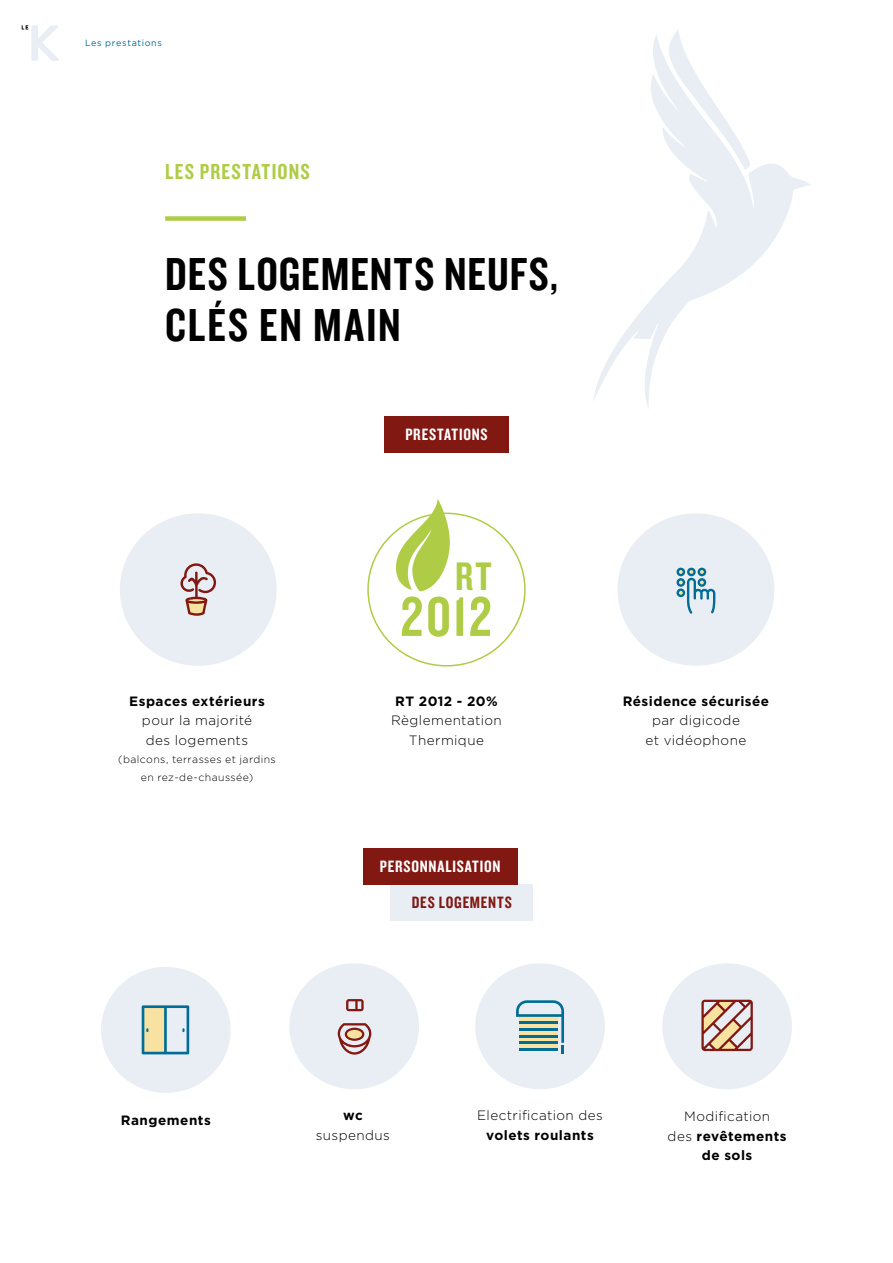
<style>
.page{position:relative;width:893px;height:1263px;background:#fff}
.page>*{position:absolute;margin:0;border:0;box-sizing:border-box;transform-origin:0 0}
.t1{font:57.9px "Knockout HTF49 Liteweight";color:#afcc46}
.t2{font:48px/51px "Knockout HTF49 Liteweight";letter-spacing:.03em;color:#000}
.t3{font:41.4px "Knockout HTF49 Liteweight";color:#afcc46}
.t4{font:22.5px "Knockout HTF49 Liteweight";letter-spacing:.055em;color:#afcc46}
.t5{font:17.1px "Knockout HTF49 Liteweight";letter-spacing:.045em;color:#fff}
.t6{font:17.1px "Knockout HTF49 Liteweight";letter-spacing:.045em;color:#821812}
.t7{font:700 13.5px/19.5px "Gotham";letter-spacing:.035em;color:#000;text-align:center}
.t8{font:300 13.5px/19.5px "Gotham";letter-spacing:.03em;color:#000;text-align:center}
.t9{font:300 10.5px/18px "Gotham";letter-spacing:.04em;color:#000;text-align:center}
.t10{font:9px "Gotham";letter-spacing:.075em;color:#006d96}
.s1{font-weight:300}
</style>
<div class="page">
<div style="left:165px;top:216px;width:81px;height:5px;background:#afcc46"></div>
<div style="left:120px;top:513px;width:157px;height:153px;background:#e9eef5;border-radius:50%"></div>
<svg style="left:180px;top:563px;width:37px;height:53px"></svg>
<div style="left:617px;top:513px;width:157px;height:153px;background:#e9eef5;border-radius:50%"></div>
<svg style="left:676px;top:568px;width:39px;height:46px"></svg>
<div style="left:662px;top:963px;width:130px;height:126px;background:#e9eef5;border-radius:50%"></div>
<svg style="left:701px;top:1000px;width:52px;height:51px"></svg>
<div style="left:101px;top:967px;width:130px;height:126px;background:#e9eef5;border-radius:50%"></div>
<svg style="left:142px;top:1005px;width:47px;height:49px"></svg>
<div style="left:475px;top:963px;width:130px;height:126px;background:#e9eef5;border-radius:50%"></div>
<svg style="left:516px;top:1000px;width:48px;height:53px"></svg>
<svg style="left:593px;top:35px;width:218px;height:373px"></svg>
<svg style="left:666px;top:30px;width:85px;height:141px"></svg>
<div style="left:391px;top:884px;width:142px;height:36px;background:#e9eef5"></div>
<div style="left:363px;top:848px;width:155px;height:36px;background:#821812"></div>
<div style="left:384px;top:417px;width:124px;height:36px;background:#821812"></div>
<div style="left:289px;top:963px;width:130px;height:126px;background:#e9eef5;border-radius:50%"></div>
<svg style="left:338px;top:1023px;width:33px;height:31px"></svg>
<svg style="left:346px;top:999px;width:18px;height:12px"></svg>
<svg style="left:394px;top:499px;width:57px;height:92px"></svg>
<svg style="left:22px;top:25px;width:37px;height:36px"></svg>
<p class="t10" style="left:85px;top:37px;width:78px">Les prestations</p>
<h3 class="t4" style="left:165px;top:160px;width:146px">LES PRESTATIONS</h3>
<h2 class="t2" style="left:165px;top:250px;width:395px">DES LOGEMENTS NEUFS,<br>CLÉS EN MAIN</h2>
<p class="t5" style="left:405px;top:426px;width:84px">PRESTATIONS</p>
<p class="t7" style="left:129px;top:691px;width:137px">Espaces extérieurs</p>
<p class="t8" style="left:142px;top:710px;width:112px;text-align:left">pour la majorité des logements</p>
<p class="t9" style="left:118px;top:750px;width:159px">(balcons, terrasses et jardins en rez-de-chaussée)</p>
<h3 class="t3" style="left:455px;top:556px;width:38px">RT</h3>
<h1 class="t1" style="left:400px;top:587px;width:93px">2012</h1>
<p class="t7" style="left:395px;top:691px;width:104px">RT 2012 - 20%</p>
<p class="t8" style="left:391px;top:710px;width:112px">Règlementation<br>Thermique</p>
<p class="t5" style="left:380px;top:857px;width:122px">PERSONNALISATION</p>
<p class="t6" style="left:412px;top:893px;width:102px">DES LOGEMENTS</p>
<p class="t7" style="left:623px;top:691px;width:148px">Résidence sécurisée</p>
<p class="t8" style="left:646px;top:710px;width:102px">par digicode et vidéophone</p>
<p class="t7" style="left:121px;top:1110px;width:91px">Rangements</p>
<p class="t8" style="left:477px;top:1105px;width:127px">Electrification des</p>
<p class="t7" style="left:486px;top:1125px;width:109px">volets roulants</p>
<p class="t7" style="left:343px;top:1106px;width:21px">wc</p>
<p class="t8" style="left:316px;top:1125px;width:75px">suspendus</p>
<p class="t7" style="left:668px;top:1106px;width:121px"><span class="s1">Modification<br>des</span> revêtements de sols</p>
</div>
